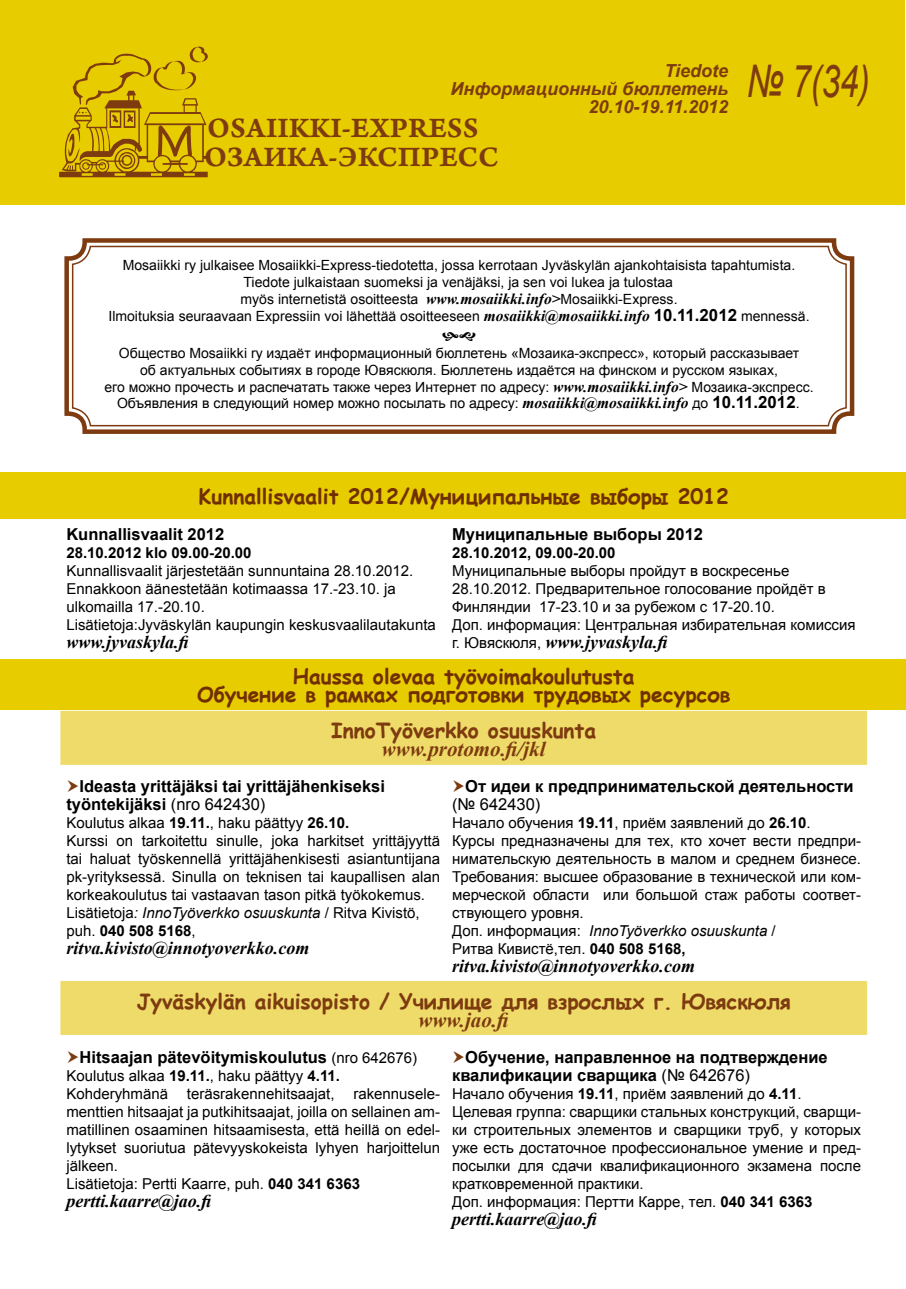
<style>
.page{position:relative;width:906px;height:1289px;background:#fff}
.page>*{position:absolute;margin:0;border:0;box-sizing:border-box;transform-origin:0 0}
.t1{font:97.2px "Toy Train";color:#7d3b0f}
.t2{font:italic 45px "Arial";color:#7d3b0f;scale:.75 1}
.t3{font:29.7px/29.7px "Arno Pro Smbd Caption";color:#7d3b0f}
.t4{font:700 21px/18px "Comic Sans MS";color:#7d3b0f;text-align:center}
.t5{font:italic 700 21px "Times New Roman";color:#7d3b0f}
.t6{font:italic 700 18px "Times New Roman";color:#000}
.t7{font:italic 700 18px/18px "Arial";color:#7d3b0f;text-align:right}
.t8{font:700 16.5px/18px "Arial";color:#000}
.t9{font:16.5px "Arial";color:#000}
.t10{font:15px/18px "Arial";color:#000}
.t11{font:700 15px "Arial";color:#000}
.t12{font:14.1px/16.8px "Arial";color:#000;text-align:center}
.s1{font-family:"Times New Roman";font-weight:700;font-style:italic;font-size:15.45px}
.s2{font-weight:700;font-size:16.8px}
.s3{font-family:"Arial";font-weight:400;font-style:normal;font-size:15px}
.s4{font-weight:400}
.s5{font-weight:700}
.s6{font-style:italic}
.s7{font-weight:400;font-size:15px}
</style>
<div class="page">
<div style="left:0;top:658px;width:906px;height:51px;background:#e7cc00"></div>
<div style="left:0;top:472px;width:906px;height:47px;background:#e7cc00"></div>
<div style="left:1px;top:0;width:904px;height:205px;background:#e7cc00"></div>
<svg style="left:64px;top:238px;width:791px;height:196px"></svg>
<div style="left:72px;top:246px;width:775px;height:180px;border:2px solid #7d3b0f;border-radius:18px"></div>
<svg style="left:60px;top:658px;width:807px;height:377px"></svg>
<svg style="left:60px;top:710px;width:807px;height:324px"></svg>
<svg style="left:443px;top:332px;width:32px;height:9px"></svg>
<svg style="left:68px;top:780px;width:10px;height:12px"></svg>
<svg style="left:453px;top:780px;width:11px;height:12px"></svg>
<h1 class="t1" style="left:60px;top:87px;width:149px">M</h1>
<p class="t7" style="left:450px;top:62px;width:279px">Tiedote<br>Информационный бюллетень<br>20.10-19.11.2012</p>
<h2 class="t2" style="left:747px;top:52px;width:165px">№ 7(34)</h2>
<h3 class="t3" style="left:204px;top:114px;width:296px">OSAIIKKI-EXPRESS<br>ОЗАИКА-ЭКСПРЕСС</h3>
<p class="t12" style="left:108px;top:257px;width:702px">Mosaiikki ry julkaisee Mosaiikki-Express-tiedotetta, jossa kerrotaan Jyväskylän ajankohtaisista tapahtumista.<br>Tiedote julkaistaan suomeksi ja venäjäksi, ja sen voi lukea ja tulostaa<br>myös internetistä osoitteesta <span class="s1">www.mosaiikki.info&gt;</span>Mosaiikki-Express.<br>Ilmoituksia seuraavaan Expressiin voi lähettää osoitteeseen <span class="s1">mosaiikki@mosaiikki.info</span> <span class="s2">10.11.2012</span> mennessä.</p>
<p class="t12" style="left:104px;top:344px;width:710px">Общество Mosaiikki ry издаёт информационный бюллетень «Мозаика-экспресс», который рассказывает<br>об актуальных событиях в городе Ювяскюля. Бюллетень издаётся на финском и русском языках,<br>его можно прочесть и распечатать также через Интернет по адресу: <span class="s1">www.mosaiikki.info&gt;</span> Мозаика-экспресс.<br>Объявления в следующий номер можно посылать по адресу: <span class="s1">mosaiikki@mosaiikki.info</span> до <span class="s2">10.11.2012</span>.</p>
<h3 class="t4" style="left:199px;top:487px;width:532px">Kunnallisvaalit 2012/Муниципальные выборы 2012</h3>
<p class="t8" style="left:66px;top:526px;width:159px">Kunnallisvaalit 2012</p>
<p class="t11" style="left:66px;top:543px;width:187px">28.10.2012 klo 09.00-20.00</p>
<p class="t10" style="left:66px;top:562px;width:371px">Kunnallisvaalit järjestetään sunnuntaina 28.10.2012.<br>Ennakkoon äänestetään kotimaassa 17.-23.10. ja ulkomailla 17.-20.10.<br>Lisätietoja:Jyväskylän kaupungin keskusvaalilautakunta</p>
<p class="t6" style="left:66px;top:629px;width:127px">www.jyvaskyla.fi</p>
<p class="t8" style="left:452px;top:526px;width:252px">Муниципальные выборы 2012</p>
<p class="t11" style="left:452px;top:543px;width:165px">28.10.2012, 09.00-20.00</p>
<p class="t10" style="left:452px;top:562px;width:405px">Муниципальные выборы пройдут в воскресенье 28.10.2012. Предварительное голосование пройдёт в Финляндии 17-23.10 и за рубежом с 17-20.10.<br>Доп. информация: Центральная избирательная комиссия</p>
<p class="t6" style="left:452px;top:629px;width:220px"><span class="s3">г. Ювяскюля,</span> www.jyvaskyla.fi</p>
<h3 class="t4" style="left:197px;top:667px;width:535px">Haussa olevaa työvoimakoulutusta<br>Обучение в рамках подготовки трудовых ресурсов</h3>
<h3 class="t4" style="left:331px;top:721px;width:266px">InnoTyöverkko osuuskunta</h3>
<h3 class="t5" style="left:382px;top:734px;width:165px">www.protomo.fi/jkl</h3>
<p class="t8" style="left:66px;top:778px;width:320px;text-indent:13px">Ideasta yrittäjäksi tai yrittäjähenkiseksi työntekijäksi <span class="s4">(nro 642430)</span></p>
<p class="t10" style="left:66px;top:814px;width:375px">Koulutus alkaa <span class="s5">19.11.</span>, haku päättyy <span class="s5">26.10.<br></span>Kurssi on tarkoitettu sinulle, joka harkitset yrittäjyyttä tai haluat työskennellä yrittäjähenkisesti asiantuntijana pk-yrityksessä. Sinulla on teknisen tai kaupallisen alan korkeakoulutus tai vastaavan tason pitkä työkokemus.<br>Lisätietoja<span class="s6">: InnoTyöverkko osuuskunta</span> / Ritva Kivistö, puh. <span class="s5">040 508 5168</span>,</p>
<p class="t6" style="left:66px;top:935px;width:244px">ritva.kivisto@innotyoverkko.com</p>
<p class="t8" style="left:465px;top:778px;width:390px">От идеи к предпринимательской деятельности</p>
<p class="t9" style="left:452px;top:793px;width:90px">(№ 642430)</p>
<p class="t10" style="left:452px;top:814px;width:410px">Начало обучения <span class="s5">19.11</span>, приём заявлений до <span class="s5">26.10</span>.<br>Курсы предназначены для тех, кто хочет вести предпри&shy;нимательскую деятельность в малом и среднем бизнесе.<br>Требования: высшее образование в технической или ком&shy;мерческой области или большой стаж работы соответ&shy;ствующего уровня.<br>Доп. информация: <span class="s6">InnoTyöverkko osuuskunta</span> /<br>Ритва Кивистё,тел. <span class="s5">040 508 5168,</span></p>
<p class="t6" style="left:452px;top:953px;width:244px">ritva.kivisto@innotyoverkko.com</p>
<h3 class="t4" style="left:137px;top:991px;width:655px">Jyväskylän aikuisopisto / Училище для взрослых г. Ювяскюля</h3>
<h3 class="t5" style="left:418px;top:1004px;width:95px">www.jao.fi</h3>
<p class="t8" style="left:79px;top:1048px;width:339px">Hitsaajan pätevöitymiskoulutus <span class="s7">(nro 642676)</span></p>
<p class="t10" style="left:66px;top:1066px;width:275px">Koulutus alkaa <span class="s5">19.11.</span>, haku päättyy <span class="s5">4.11.<br></span>Kohderyhmänä</p>
<p class="t8" style="left:452px;top:1048px;width:377px;text-indent:13px">Обучение, направленное на подтверждение квалификации сварщика <span class="s4">(№ 642676)</span></p>
<p class="t10" style="left:452px;top:1084px;width:410px">Начало обучения <span class="s5">19.11</span>, приём заявлений до <span class="s5">4.11</span>.<br>Целевая группа: сварщики стальных конструкций, сварщи&shy;ки строительных элементов и сварщики труб, у которых уже есть достаточное профессиональное умение и пред&shy;посылки для сдачи квалификационного экзамена после кратковременной практики.<br>Доп. информация: Пертти Карре, тел. <span class="s5">040 341 6363</span></p>
<p class="t6" style="left:452px;top:1205px;width:150px">pertti.kaarre@jao.fi</p>
<p class="t10" style="left:187px;top:1084px;width:149px">teräsrakennehitsaajat,</p>
<p class="t10" style="left:66px;top:1084px;width:375px;text-indent:287px">rakennusele&shy;menttien hitsaajat ja putkihitsaajat, joilla on sellainen am&shy;matillinen osaaminen hitsaamisesta, että heillä on edel&shy;lytykset suoriutua pätevyyskokeista lyhyen harjoittelun jälkeen.<br>Lisätietoja: Pertti Kaarre, puh. <span class="s5">040 341 6363</span></p>
<p class="t6" style="left:66px;top:1187px;width:150px">pertti.kaarre@jao.fi</p>
</div>
